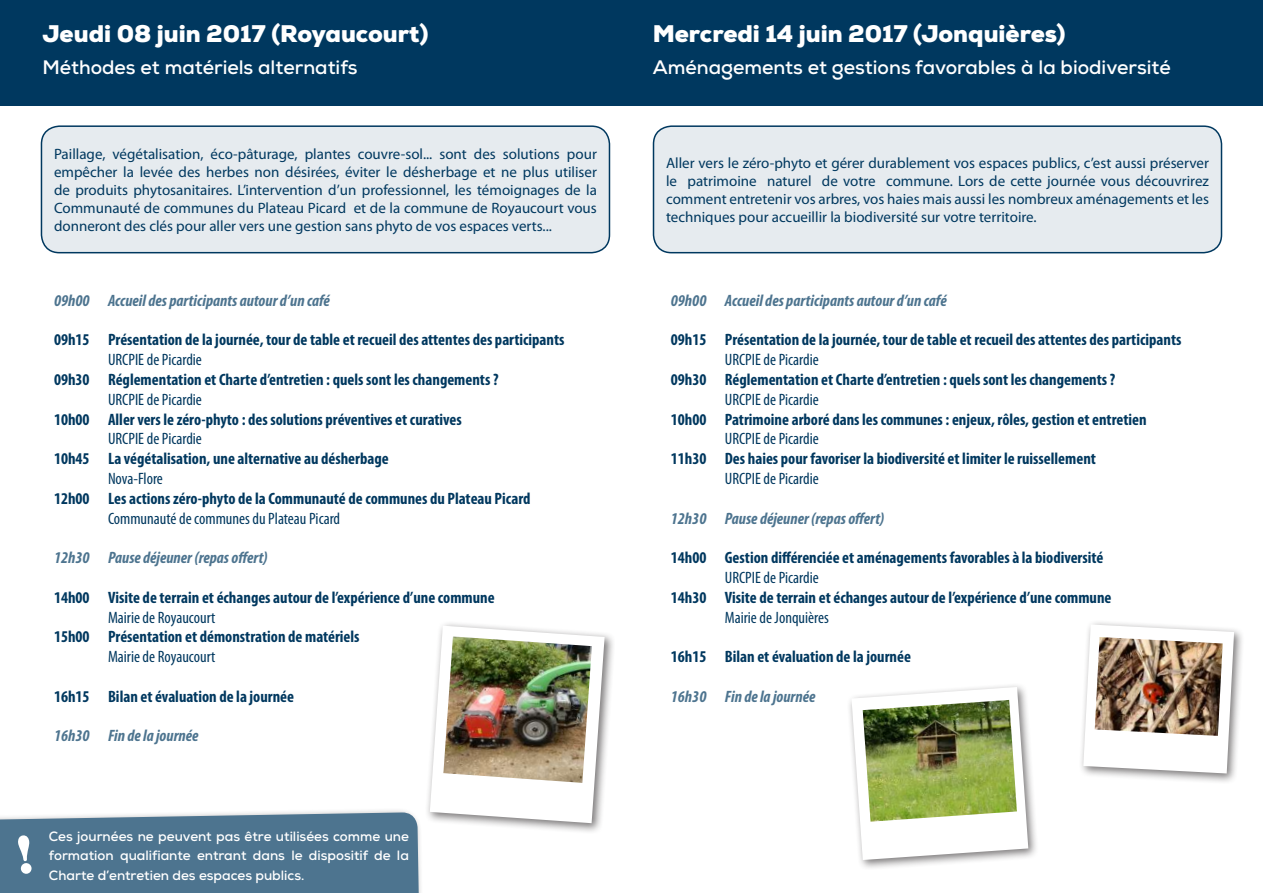
<style>
.page{position:relative;width:1263px;height:893px;background:#fff}
.page>*{position:absolute;margin:0;border:0;box-sizing:border-box;transform-origin:0 0}
.t1{font:900 24px "Nexa";color:#fff}
.t2{font:700 19.5px "Nexa";color:#fff}
.t3{font:700 condensed 16.5px "Myriad Pro";color:#00385f}
.t4{font:condensed 16.5px "Myriad Pro";color:#00385f}
.t5{font:italic 700 condensed 16.5px "Myriad Pro";color:#4d748f}
.t6{font:15px/18px "Myriad Pro";color:#00385f;text-align:justify}
.t7{font:700 13.5px/19.5px "Nexa";color:#fff}
</style>
<div class="page">
<div style="left:41px;top:126px;width:568px;height:127px;background:#e6ebef;border-radius:18px"></div>
<div style="left:41px;top:125px;width:569px;height:128px;border:2px solid #00385f;border-radius:18px"></div>
<div style="left:653px;top:126px;width:568px;height:127px;background:#e6ebef;border-radius:18px"></div>
<div style="left:653px;top:125px;width:569px;height:128px;border:2px solid #00385f;border-radius:18px"></div>
<div style="left:0;top:0;width:1263px;height:105px;background:#00385f"></div>
<div style="left:0;top:807px;width:424px;height:86px;background:#231f20;opacity:.6"></div>
<div style="left:425px;top:620px;width:190px;height:214px;background:#231f20;opacity:.6"></div>
<svg style="left:430px;top:626px;width:175px;height:197px"></svg>
<div style="left:1078px;top:619px;width:166px;height:165px;background:#231f20;opacity:.6"></div>
<svg style="left:1083px;top:624px;width:151px;height:149px"></svg>
<div style="left:846px;top:682px;width:192px;height:188px;background:#231f20;opacity:.6"></div>
<svg style="left:851px;top:687px;width:177px;height:173px"></svg>
<img style="left:1095px;top:637px;width:128px;height:99px">
<img style="left:863px;top:700px;width:154px;height:122px">
<img style="left:443px;top:636px;width:149px;height:147px">
<div style="left:0;top:812px;width:419px;height:81px;background:#4d748f"></div>
<h1 class="t1" style="left:43px;top:18px;width:387px">Jeudi 08 juin 2017 (Royaucourt)</h1>
<p class="t2" style="left:43px;top:54px;width:317px">Méthodes et matériels alternatifs</p>
<h1 class="t1" style="left:653px;top:18px;width:414px">Mercredi 14 juin 2017 (Jonquières)</h1>
<p class="t2" style="left:653px;top:54px;width:519px">Aménagements et gestions favorables à la biodiversité</p>
<p class="t6" style="left:54px;top:145px;width:544px">Paillage, végétalisation, éco-pâturage, plantes couvre-sol... sont des solutions pour empêcher la levée des herbes non désirées, éviter le désherbage et ne plus utiliser de produits phytosanitaires. L’intervention d’un professionnel, les témoignages de la Communauté de communes du Plateau Picard et de la commune de Royaucourt vous donneront des clés pour aller vers une gestion sans phyto de vos espaces verts...</p>
<p class="t6" style="left:666px;top:154px;width:544px">Aller vers le zéro-phyto et gérer durablement vos espaces publics, c’est aussi préserver le patrimoine naturel de votre commune. Lors de cette journée vous découvrirez comment entretenir vos arbres, vos haies mais aussi les nombreux aménagements et les techniques pour accueillir la biodiversité sur votre territoire.</p>
<p class="t5" style="left:54px;top:290px;width:277px">09h00 Accueil des participants autour d’un café</p>
<p class="t3" style="left:54px;top:330px;width:512px">09h15 Présentation de la journée, tour de table et recueil des attentes des participants</p>
<p class="t4" style="left:108px;top:350px;width:95px">URCPIE de Picardie</p>
<p class="t3" style="left:54px;top:369px;width:446px">09h30 Réglementation et Charte d’entretien : quels sont les changements ?</p>
<p class="t4" style="left:108px;top:389px;width:95px">URCPIE de Picardie</p>
<p class="t3" style="left:54px;top:409px;width:409px">10h00 Aller vers le zéro-phyto : des solutions préventives et curatives</p>
<p class="t4" style="left:108px;top:429px;width:95px">URCPIE de Picardie</p>
<p class="t3" style="left:54px;top:448px;width:336px">10h45 La végétalisation, une alternative au désherbage</p>
<p class="t4" style="left:108px;top:469px;width:56px">Nova-Flore</p>
<p class="t3" style="left:54px;top:488px;width:478px">12h00 Les actions zéro-phyto de la Communauté de communes du Plateau Picard</p>
<p class="t4" style="left:108px;top:508px;width:234px">Communauté de communes du Plateau Picard</p>
<p class="t5" style="left:54px;top:547px;width:215px">12h30 Pause déjeuner(repas offert)</p>
<p class="t3" style="left:54px;top:587px;width:442px">14h00 Visite de terrain et échanges autour de l’expérience d’une commune</p>
<p class="t4" style="left:108px;top:607px;width:109px">Mairie de Royaucourt</p>
<p class="t3" style="left:54px;top:627px;width:307px">15h00 Présentation et démonstration de matériels</p>
<p class="t4" style="left:108px;top:647px;width:109px">Mairie de Royaucourt</p>
<p class="t3" style="left:54px;top:686px;width:242px">16h15 Bilan et évaluation de la journée</p>
<p class="t5" style="left:54px;top:726px;width:146px">16h30 Fin dela journée</p>
<p class="t7" style="left:49px;top:826px;width:362px">Ces journées ne peuvent pas être utilisées comme une formation qualifiante entrant dans le dispositif de la</p>
<p class="t7" style="left:49px;top:865px;width:257px">Charte d’entretien des espaces publics.</p>
<p class="t5" style="left:671px;top:290px;width:277px">09h00 Accueil des participants autour d’un café</p>
<p class="t3" style="left:671px;top:330px;width:512px">09h15 Présentation de la journée, tour de table et recueil des attentes des participants</p>
<p class="t4" style="left:725px;top:350px;width:95px">URCPIE de Picardie</p>
<p class="t3" style="left:671px;top:369px;width:446px">09h30 Réglementation et Charte d’entretien : quels sont les changements ?</p>
<p class="t4" style="left:725px;top:389px;width:95px">URCPIE de Picardie</p>
<p class="t3" style="left:671px;top:409px;width:477px">10h00 Patrimoine arboré dans les communes : enjeux, rôles, gestion et entretien</p>
<p class="t4" style="left:725px;top:429px;width:95px">URCPIE de Picardie</p>
<p class="t3" style="left:671px;top:448px;width:427px">11h30 Des haies pour favoriser la biodiversité et limiter le ruissellement</p>
<p class="t4" style="left:725px;top:469px;width:95px">URCPIE de Picardie</p>
<p class="t5" style="left:671px;top:508px;width:215px">12h30 Pause déjeuner(repas offert)</p>
<p class="t3" style="left:671px;top:547px;width:434px">14h00 Gestion différenciée et aménagements favorables à la biodiversité</p>
<p class="t4" style="left:725px;top:568px;width:95px">URCPIE de Picardie</p>
<p class="t3" style="left:671px;top:587px;width:442px">14h30 Visite de terrain et échanges autour de l’expérience d’une commune</p>
<p class="t4" style="left:725px;top:607px;width:105px">Mairie de Jonquières</p>
<p class="t3" style="left:671px;top:646px;width:242px">16h15 Bilan et évaluation de la journée</p>
<p class="t5" style="left:671px;top:686px;width:146px">16h30 Fin dela journée</p>
</div>
